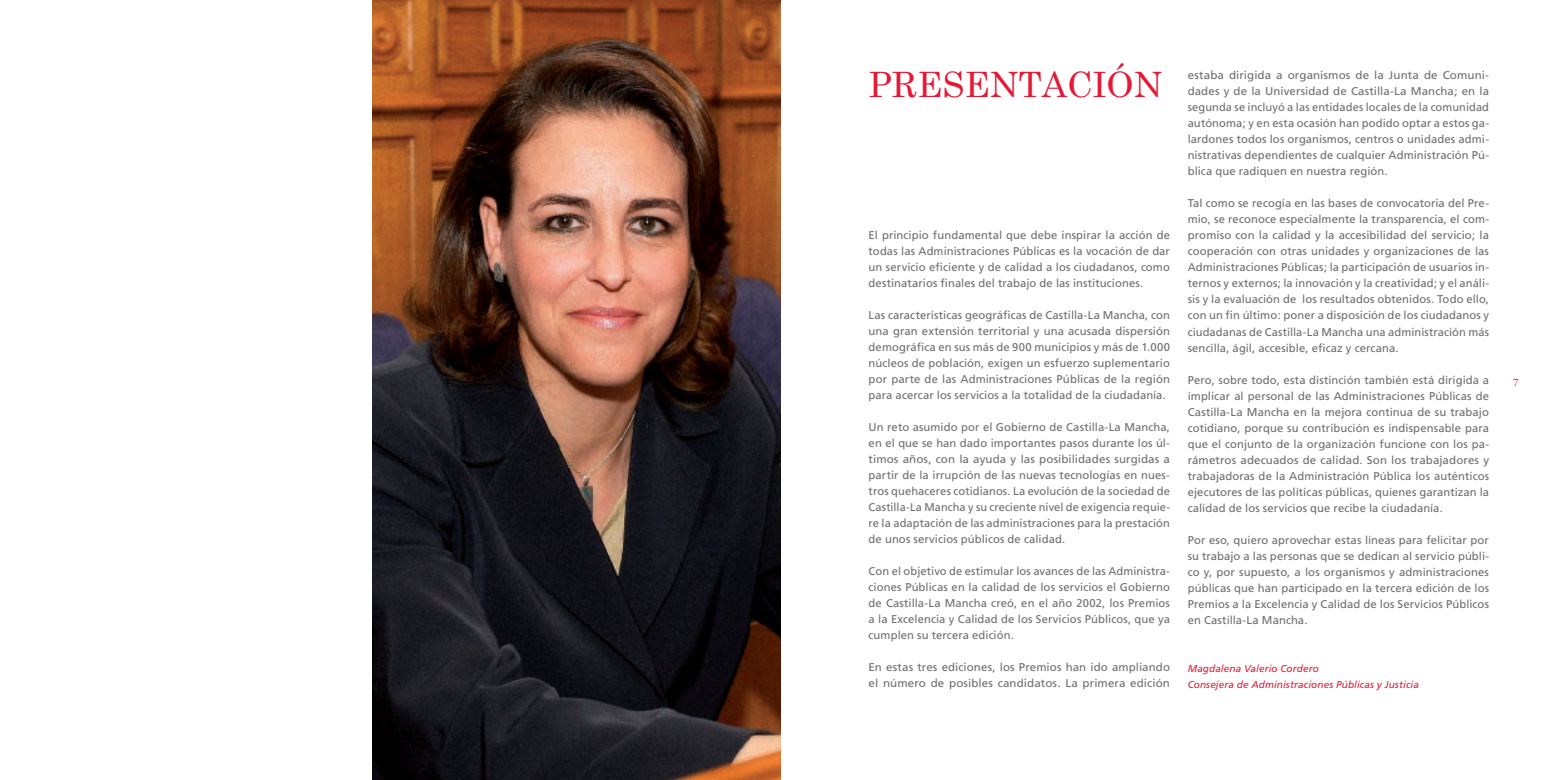
<style>
.page{position:relative;width:1560px;height:780px;background:#fff}
.page>*{position:absolute;margin:0;border:0;box-sizing:border-box;transform-origin:0 0}
.t1{font:35px "Century Schoolbook";color:#e51836}
.t2{font:11.25px/16px "Frutiger";letter-spacing:.005em;color:#6c6d70;text-align:justify}
.t3{font:11.25px "Plantagenet Cherokee";color:#e51836}
.t4{font:italic 10px/16px "Frutiger";letter-spacing:.01em;color:#e51836}
</style>
<div class="page">
<img style="left:373px;top:0;width:407px;height:780px">
<h1 class="t1" style="left:868px;top:62px;width:295px">PRESENTACIÓN</h1>
<p class="t2" style="left:868px;top:227px;width:303px">El principio fundamental que debe inspirar la acción de todas las Administraciones Públicas es la vocación de dar un servicio eficiente y de calidad a los ciudadanos, como destinatarios finales del trabajo de las instituciones.</p>
<p class="t2" style="left:868px;top:307px;width:303px">Las características geográficas de Castilla-La Mancha, con una gran extensión territorial y una acusada dispersión demográfica en sus más de 900 municipios y más de 1.000 núcleos de población, exigen un esfuerzo suplementario por parte de las Administraciones Públicas de la región para acercar los servicios a la totalidad de la ciudadanía.</p>
<p class="t2" style="left:868px;top:419px;width:303px">Un reto asumido por el Gobierno de Castilla-La Mancha, en el que se han dado importantes pasos durante los úl&shy;timos años, con la ayuda y las posibilidades surgidas a partir de la irrupción de las nuevas tecnologías en nues&shy;tros quehaceres cotidianos. La evolución de la sociedad de Castilla-La Mancha y su creciente nivel de exigencia requie&shy;re la adaptación de las administraciones para la prestación de unos servicios públicos de calidad.</p>
<p class="t2" style="left:868px;top:563px;width:303px">Con el objetivo de estimular los avances de las Administra&shy;ciones Públicas en la calidad de los servicios el Gobierno de Castilla-La Mancha creó, en el año 2002, los Premios a la Excelencia y Calidad de los Servicios Públicos, que ya cumplen su tercera edición.</p>
<p class="t2" style="left:868px;top:659px;width:303px">En estas tres ediciones, los Premios han ido ampliando el número de posibles candidatos. La primera edición</p>
<p class="t2" style="left:1187px;top:67px;width:303px">estaba dirigida a organismos de la Junta de Comuni&shy;dades y de la Universidad de Castilla-La Mancha; en la segunda se incluyó a las entidades locales de la comunidad autónoma; y en esta ocasión han podido optar a estos ga&shy;lardones todos los organismos, centros o unidades admi&shy;nistrativas dependientes de cualquier Administración Pú&shy;blica que radiquen en nuestra región.</p>
<p class="t2" style="left:1187px;top:195px;width:303px">Tal como se recogía en las bases de convocatoria del Pre&shy;mio, se reconoce especialmente la transparencia, el com&shy;promiso con la calidad y la accesibilidad del servicio; la cooperación con otras unidades y organizaciones de las Administraciones Públicas; la participación de usuarios in&shy;ternos y externos; la innovación y la creatividad; y el análi&shy;sis y la evaluación de los resultados obtenidos. Todo ello, con un fin último: poner a disposición de los ciudadanos y ciudadanas de Castilla-La Mancha una administración más sencilla, ágil, accesible, eficaz y cercana.</p>
<p class="t2" style="left:1187px;top:371px;width:303px">Pero, sobre todo, esta distinción también está dirigida a implicar al personal de las Administraciones Públicas de Castilla-La Mancha en la mejora continua de su trabajo cotidiano, porque su contribución es indispensable para que el conjunto de la organización funcione con los pa&shy;rámetros adecuados de calidad. Son los trabajadores y trabajadoras de la Administración Pública los auténticos ejecutores de las políticas públicas, quienes garantizan la calidad de los servicios que recibe la ciudadanía.</p>
<p class="t2" style="left:1187px;top:531px;width:303px">Por eso, quiero aprovechar estas líneas para felicitar por su trabajo a las personas que se dedican al servicio públi&shy;co y, por supuesto, a los organismos y administraciones públicas que han participado en la tercera edición de los Premios a la Excelencia y Calidad de los Servicios Públicos en Castilla-La Mancha.</p>
<p class="t4" style="left:1187px;top:660px;width:233px">Magdalena Valerio Cordero<br>Consejera de Administraciones Públicas y Justicia</p>
<p class="t3" style="left:1512px;top:374px;width:7px">7</p>
</div>
